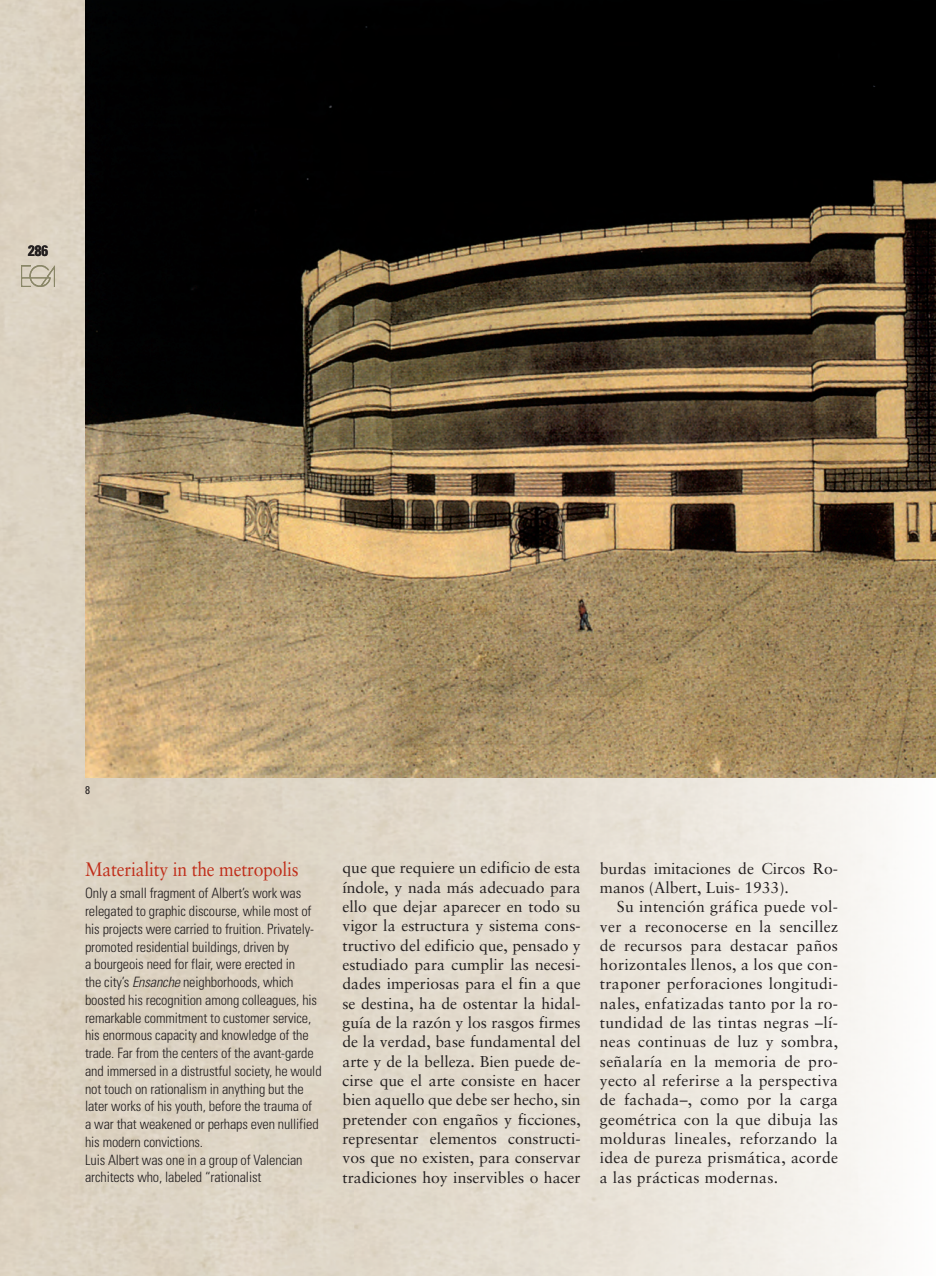
<style>
.page{position:relative;width:936px;height:1276px;background:#fff}
.page>*{position:absolute;margin:0;border:0;box-sizing:border-box;transform-origin:0 0}
.TITULAR_1_INGLES{font:19.5px "Sabon";letter-spacing:-.01em;color:#c02d19;scale:.9 1}
.t1{font:15.75px/19.4px "Sabon";color:#231f20;text-align:justify}
.t2{font:700 condensed 15px "Univers";color:#231f20}
.t3{font:300 condensed 14.25px/17.7px "Univers";letter-spacing:-.01em;color:#231f20}
.PIES_DE_FOTO_INGLES{font:condensed 11.25px "Univers";color:#231f20}
.s1{font-style:italic}
</style>
<div class="page">
<img style="left:0;top:0;width:887px;height:1276px">
<img style="left:22px;top:265px;width:33px;height:21px">
<img style="left:85px;top:0;width:850px;height:778px">
<p class="t2" style="left:28px;top:242px;width:21px">286</p>
<p class="PIES_DE_FOTO_INGLES" style="left:85px;top:782px;width:6px">8</p>
<p class="TITULAR_1_INGLES" style="left:85px;top:858px;width:239px">Materiality in the metropolis</p>
<p class="t3" style="left:85px;top:884px;width:238px">Only a small fragment of Albert’s work was relegated to graphic discourse, while most of his projects were carried to fruition. Privately&shy;promoted residential buildings, driven by<br>a bourgeois need for flair, were erected in<br>the city’s <span class="s1">Ensanche</span> neighborhoods, which boosted his recognition among colleagues, his remarkable commitment to customer service, his enormous capacity and knowledge of the trade. Far from the centers of the avant-garde and immersed in a distrustful society, he would not touch on rationalism in anything but the later works of his youth, before the trauma of a war that weakened or perhaps even nullified his modern convictions.</p>
<p class="t3" style="left:85px;top:1150px;width:219px">Luis Albert was one in a group of Valencian architects who, labeled “rationalist</p>
<p class="t1" style="left:342px;top:858px;width:240px">que que requiere un edificio de esta índole, y nada más adecuado para ello que dejar aparecer en todo su vigor la estructura y sistema cons&shy;tructivo del edificio que, pensado y estudiado para cumplir las necesi&shy;dades imperiosas para el fin a que se destina, ha de ostentar la hidal&shy;guía de la razón y los rasgos firmes de la verdad, base fundamental del arte y de la belleza. Bien puede de&shy;cirse que el arte consiste en hacer bien aquello que debe ser hecho, sin pretender con engaños y ficciones, representar elementos constructi&shy;vos que no existen, para conservar tradiciones hoy inservibles o hacer</p>
<p class="t1" style="left:600px;top:858px;width:240px">burdas imitaciones de Circos Ro&shy;manos (Albert, Luis- 1933).</p>
<p class="t1" style="left:600px;top:897px;width:240px;text-indent:17px">Su intención gráfica puede vol&shy;ver a reconocerse en la sencillez de recursos para destacar paños horizontales llenos, a los que con&shy;traponer perforaciones longitudi&shy;nales, enfatizadas tanto por la ro&shy;tundidad de las tintas negras –lí&shy;neas continuas de luz y sombra, señalaría en la memoria de pro&shy;yecto al referirse a la perspectiva de fachada–, como por la carga geométrica con la que dibuja las molduras lineales, reforzando la idea de pureza prismática, acorde a las prácticas modernas.</p>
</div>
